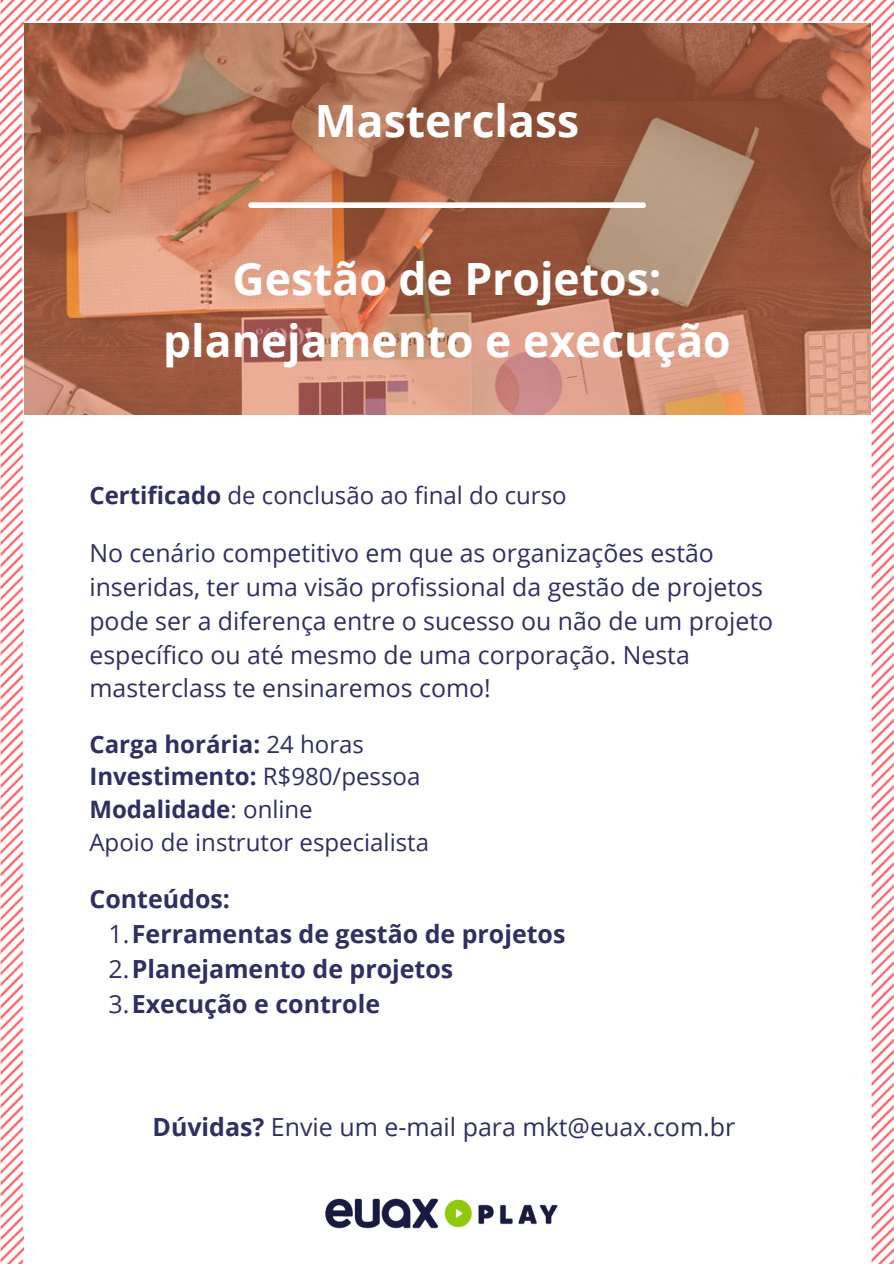
<style>
.page{position:relative;width:894px;height:1264px;background:#fff}
.page>*{position:absolute;margin:0;border:0;box-sizing:border-box;transform-origin:0 0}
.t1{font:700 44.4px/61.9px "Open Sans";color:#fff;text-align:center}
.t2{font:24.9px/33.8px "Open Sans";color:#302f61}
.t3{font:700 24.9px "Open Sans";color:#302f61}
.t4{font:24px "Open Sans";color:#302f61}
.t5{font:700 24px "Open Sans";color:#302f61}
.s1{font-weight:700}
.s2{font-weight:400}
</style>
<div class="page">
<img style="left:24px;top:23px;width:847px;height:391px">
<img style="left:0;top:0;width:893px;height:22px">
<img style="left:0;top:331px;width:24px;height:932px">
<img style="left:871px;top:331px;width:22px;height:932px">
<img style="left:325px;top:1198px;width:233px;height:31px">
<img style="left:0;top:22px;width:24px;height:309px">
<img style="left:871px;top:22px;width:22px;height:309px">
<div style="left:251px;top:202px;width:392px;height:6px;background:#fff"></div>
<p class="t1" style="left:315px;top:89px;width:266px">Masterclass</p>
<p class="t1" style="left:163px;top:247px;width:569px">Gestão de Projetos: planejamento e execução</p>
<p class="t4" style="left:89px;top:478px;width:478px"><span class="s1">Certificado</span> de conclusão ao final do curso</p>
<p class="t2" style="left:89px;top:535px;width:685px">No cenário competitivo em que as organizações estão inseridas, ter uma visão profissional da gestão de projetos pode ser a diferença entre o sucesso ou não de um projeto específico ou até mesmo de uma corporação. Nesta masterclass te ensinaremos como!</p>
<p class="t5" style="left:89px;top:727px;width:276px">Carga horária: <span class="s2">24 horas</span></p>
<p class="t5" style="left:89px;top:759px;width:332px">Investimento: <span class="s2">R$980/pessoa</span></p>
<p class="t5" style="left:89px;top:792px;width:225px">Modalidade<span class="s2">: online</span></p>
<p class="t4" style="left:89px;top:825px;width:341px">Apoio de instrutor especialista</p>
<p class="t3" style="left:89px;top:881px;width:142px">Conteúdos:</p>
<p class="t3" style="left:108px;top:916px;width:458px"><span class="s2">1.</span>Ferramentas de gestão de projetos</p>
<p class="t3" style="left:108px;top:951px;width:346px"><span class="s2">2.</span>Planejamento de projetos</p>
<p class="t3" style="left:108px;top:986px;width:273px"><span class="s2">3.</span>Execução e controle</p>
<p class="t2" style="left:152px;top:1109px;width:584px"><span class="s1">Dúvidas?</span> Envie um e-mail para mkt@euax.com.br</p>
</div>
